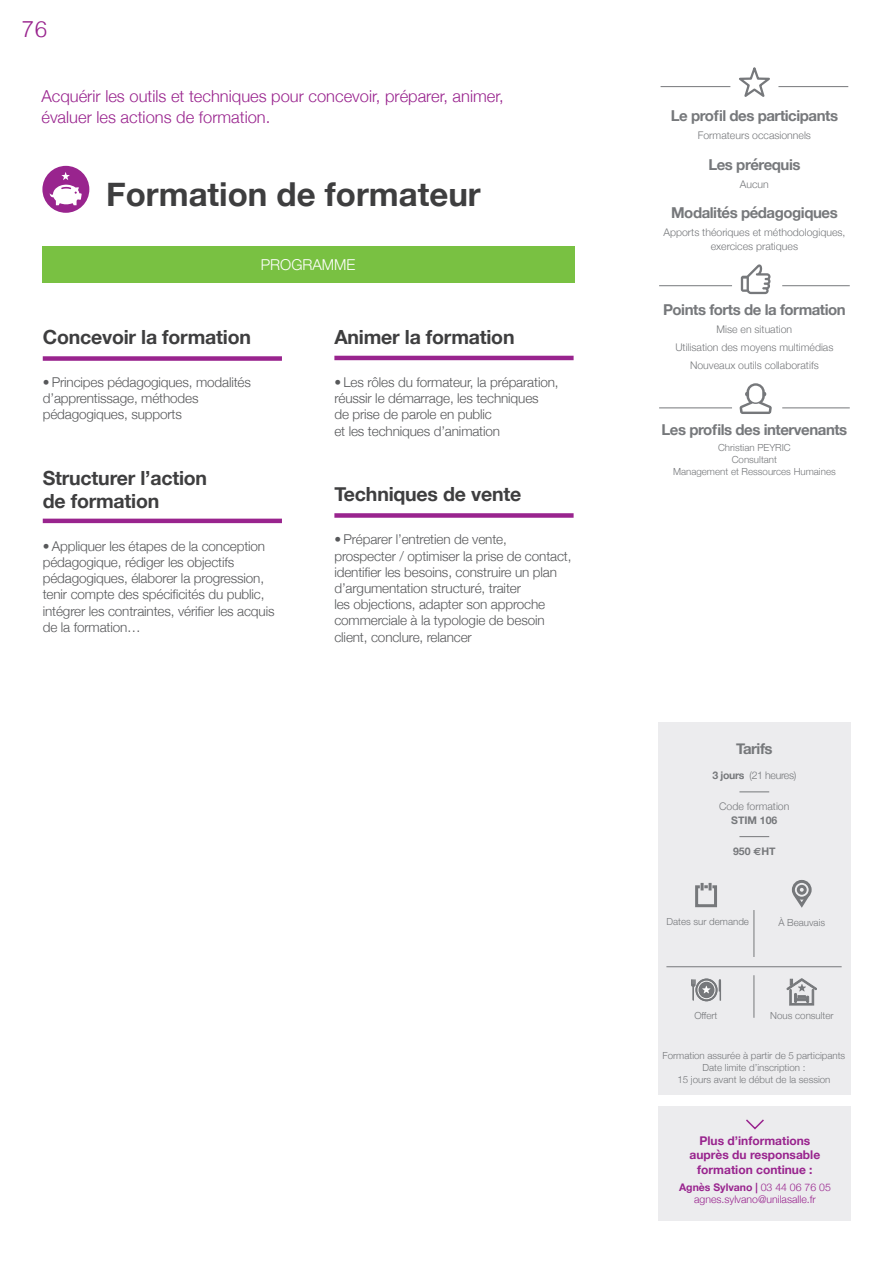
<style>
.page{position:relative;width:893px;height:1263px;background:#fff}
.page>*{position:absolute;margin:0;border:0;box-sizing:border-box;transform-origin:0 0}
.t1{font:700 33px "Helvetica Neue";color:#3e3e3f}
.t2{font:300 22.5px "Helvetica";color:#99248e}
.t3{font:700 19.5px/22.5px "Helvetica Neue";letter-spacing:-.01em;color:#3e3e3f}
.t4{font:300 16.5px/21px "Helvetica Neue";color:#99248e}
.t5{font:700 15px "Helvetica Neue";letter-spacing:-.03em;color:#76787b}
.t6{font:300 15px "Helvetica Neue";color:#fff}
.t7{font:300 13.5px/16.2px "Helvetica Neue";letter-spacing:-.01em;color:#57585a}
.t8{font:700 12px/14.4px "Helvetica Neue";color:#99248e;text-align:center}
.t9{font:300 10.5px/17.7px "Helvetica Neue";color:#76787b;text-align:center}
.t10{font:300 10.5px/12.6px "Helvetica Neue";color:#99248e;text-align:center}
.t11{font:300 10.5px "Helvetica Neue";letter-spacing:-.03em;color:#76787b}
.t12{font:700 10.5px "Helvetica Neue";color:#76787b}
.t13{font:300 9.75px/12px "Helvetica Neue";color:#76787b;text-align:center}
.s1{font-weight:700}
.s2{font-family:"Euro Sans"}
</style>
<div class="page">
<div style="left:658px;top:722px;width:192px;height:373px;background:#ececee"></div>
<hr style="left:739px;top:791px;width:30px;height:1px;background:#76787b">
<hr style="left:739px;top:836px;width:30px;height:1px;background:#76787b">
<hr style="left:659px;top:285px;width:73px;height:1px;background:#76787b">
<hr style="left:782px;top:285px;width:68px;height:1px;background:#76787b">
<svg style="left:741px;top:264px;width:29px;height:30px"></svg>
<hr style="left:659px;top:407px;width:73px;height:1px;background:#76787b">
<hr style="left:782px;top:407px;width:68px;height:1px;background:#76787b">
<svg style="left:739px;top:383px;width:33px;height:31px"></svg>
<hr style="left:661px;top:86px;width:69px;height:1px;background:#76787b">
<hr style="left:778px;top:86px;width:70px;height:1px;background:#76787b">
<svg style="left:739px;top:67px;width:31px;height:30px"></svg>
<hr style="left:754px;top:975px;width:1px;height:43px;background:#76787b">
<hr style="left:666px;top:966px;width:176px;height:1px;background:#76787b">
<hr style="left:754px;top:910px;width:1px;height:47px;background:#76787b">
<svg style="left:695px;top:883px;width:22px;height:25px"></svg>
<div style="left:792px;top:880px;width:20px;height:20px;border:3px solid #76787b;border-radius:50%"></div>
<div style="left:797px;top:885px;width:10px;height:10px;border:3px solid #76787b;border-radius:50%"></div>
<svg style="left:792px;top:891px;width:20px;height:17px"></svg>
<svg style="left:786px;top:978px;width:31px;height:27px"></svg>
<svg style="left:691px;top:978px;width:30px;height:23px"></svg>
<div style="left:42px;top:246px;width:533px;height:37px;background:#79c142"></div>
<hr style="left:334px;top:356px;width:240px;height:4px;background:#99248e">
<div style="left:334px;top:513px;width:240px;height:5px;background:#99248e"></div>
<div style="left:43px;top:356px;width:239px;height:5px;background:#99248e"></div>
<hr style="left:43px;top:519px;width:239px;height:4px;background:#99248e">
<div style="left:42px;top:166px;width:47px;height:47px;background:#99248e;border-radius:50%"></div>
<svg style="left:50px;top:172px;width:32px;height:33px"></svg>
<div style="left:659px;top:1106px;width:192px;height:114px;background:#ececee"></div>
<svg style="left:746px;top:1119px;width:18px;height:11px"></svg>
<h2 class="t2" style="left:21px;top:10px;width:27px">76</h2>
<p class="t4" style="left:41px;top:84px;width:464px">Acquérir les outils et techniques pour concevoir, préparer, animer, évaluer les actions de formation.</p>
<h1 class="t1" style="left:106px;top:168px;width:376px">Formation de formateur</h1>
<p class="t6" style="left:261px;top:253px;width:96px">PROGRAMME</p>
<h3 class="t3" style="left:43px;top:326px;width:210px">Concevoir la formation</h3>
<p class="t7" style="left:43px;top:373px;width:210px">• Principes pédagogiques, modalités d’apprentissage, méthodes pédagogiques, supports</p>
<h3 class="t3" style="left:334px;top:326px;width:182px">Animer la formation</h3>
<p class="t7" style="left:334px;top:373px;width:226px">• Les rôles du formateur, la préparation, réussir le démarrage, les techniques<br>de prise de parole en public<br>et les techniques d’animation</p>
<h3 class="t3" style="left:43px;top:467px;width:166px">Structurer l’action de formation</h3>
<p class="t7" style="left:43px;top:537px;width:233px">• Appliquer les étapes de la conception pédagogique, rédiger les objectifs pédagogiques, élaborer la progression, tenir compte des spécificités du public, intégrer les contraintes, vérifier les acquis de la formation…</p>
<h3 class="t3" style="left:334px;top:484px;width:188px">Techniques de vente</h3>
<p class="t7" style="left:334px;top:531px;width:239px">• Préparer l’entretien de vente, prospecter / optimiser la prise de contact, identifier les besoins, construire un plan d’argumentation structuré, traiter<br>les objections, adapter son approche commerciale à la typologie de besoin client, conclure, relancer</p>
<p class="t5" style="left:671px;top:104px;width:169px">Le profil des participants</p>
<p class="t9" style="left:698px;top:126px;width:115px">Formateurs occasionnels</p>
<p class="t5" style="left:708px;top:153px;width:94px">Les prérequis</p>
<p class="t9" style="left:740px;top:174px;width:30px">Aucun</p>
<p class="t5" style="left:671px;top:201px;width:168px">Modalités pédagogiques</p>
<p class="t9" style="left:663px;top:225px;width:184px;line-height:13.5px">Apports théoriques et méthodologiques, exercices pratiques</p>
<p class="t5" style="left:663px;top:298px;width:184px">Points forts de la formation</p>
<p class="t9" style="left:675px;top:320px;width:160px">Mise en situation<br>Utilisation des moyens multimédias<br>Nouveaux outils collaboratifs</p>
<p class="t5" style="left:661px;top:418px;width:187px">Les profils des intervenants</p>
<p class="t13" style="left:673px;top:441px;width:164px">Christian PEYRIC<br>Consultant<br>Management et Ressources Humaines</p>
<p class="t5" style="left:736px;top:736px;width:38px">Tarifs</p>
<p class="t11" style="left:712px;top:766px;width:85px"><span class="s1">3 jours</span> (21 heures)</p>
<p class="t9" style="left:719px;top:797px;width:72px">Code formation</p>
<p class="t12" style="left:731px;top:811px;width:48px">STIM 106</p>
<p class="t12" style="left:733px;top:843px;width:44px">950 <span class="s2">e</span>HT</p>
<p class="t13" style="left:666px;top:915px;width:84px">Dates sur demande</p>
<p class="t13" style="left:778px;top:916px;width:48px">À Beauvais</p>
<p class="t13" style="left:694px;top:1009px;width:25px">Offert</p>
<p class="t13" style="left:770px;top:1009px;width:65px">Nous consulter</p>
<p class="t13" style="left:663px;top:1049px;width:184px">Formation assurée à partir de 5 participants<br>Date limite d’inscription :<br>15 jours avant le début de la session</p>
<p class="t8" style="left:690px;top:1134px;width:132px">Plus d’informations auprès du responsable formation continue :</p>
<p class="t10" style="left:679px;top:1180px;width:153px"><span class="s1">Agnès Sylvano |</span> 03 44 06 76 05 agnes.sylvano@unilasalle.fr</p>
</div>
